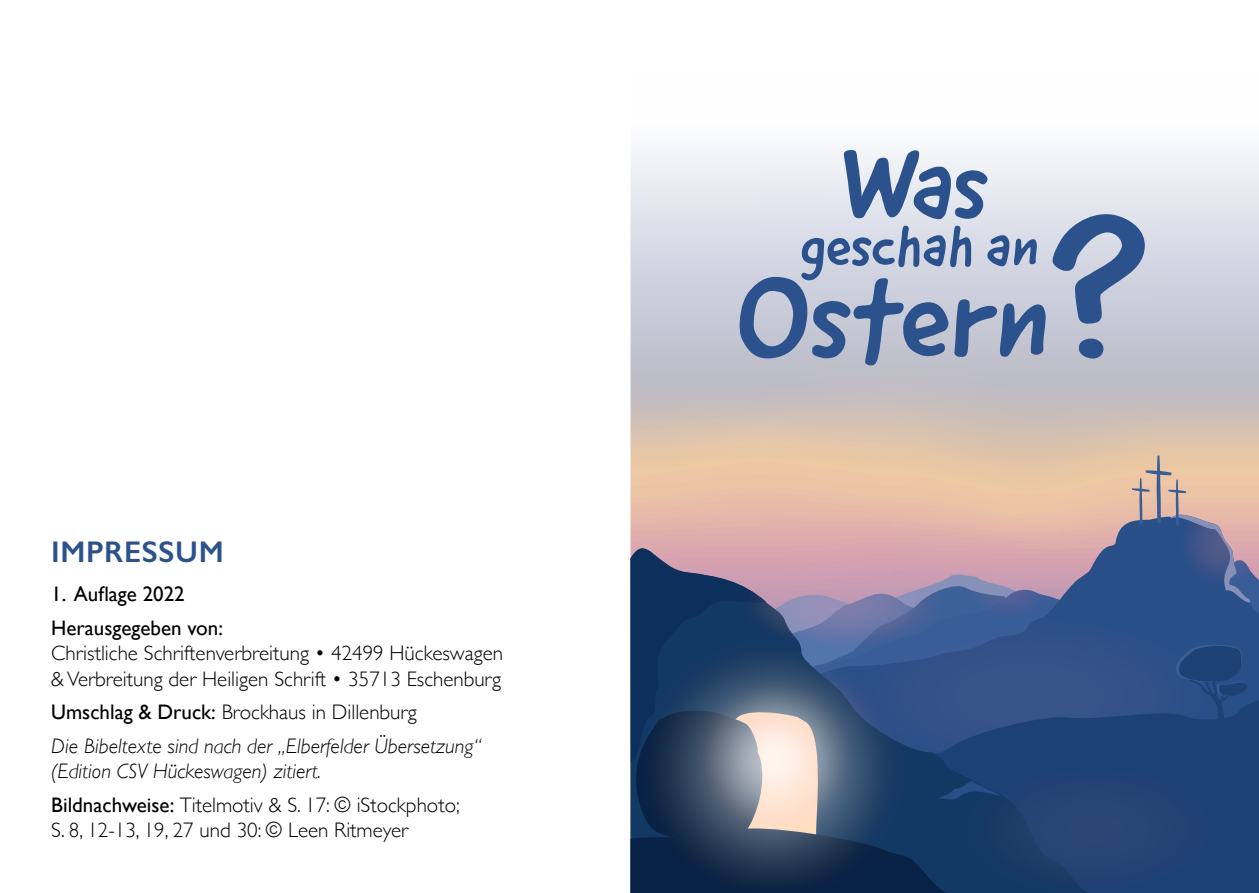
<style>
.page{position:relative;width:1259px;height:893px;background:#fff}
.page>*{position:absolute;margin:0;border:0;box-sizing:border-box;transform-origin:0 0}
.t1{font:117px "Good Dog New";letter-spacing:-.02em;color:#2b528c}
.t2{font:99px "Good Dog New";color:#2b528c}
.t3{font:58.5px "Good Dog New";color:#2b528c}
.t4{font:600 30px "Gill Sans";letter-spacing:.02em;color:#2b528c}
.t5{font:italic 300 21px/33.6px "Gill Sans";color:#000}
.t6{font:300 21px/25.2px "Gill Sans";color:#000}
.t7{font:21px/33.6px "Gill Sans";color:#000}
.s1{font-weight:400;font-style:normal}
.s2{font-style:normal}
.s3{font-size:211.5px}
</style>
<div class="page">
<svg style="left:630px;top:149px;width:629px;height:306px;background:#d3d1d6"></svg>
<svg style="left:630px;top:455px;width:629px;height:438px;background:#606a87"></svg>
<h3 class="t4" style="left:51px;top:533px;width:174px">IMPRESSUM</h3>
<p class="t7" style="left:51px;top:577px;width:173px">1. Auflage 2022<br>Herausgegeben von:</p>
<p class="t6" style="left:51px;top:640px;width:453px">Christliche Schriftenverbreitung • 42499 Hückeswagen &amp; Verbreitung der Heiligen Schrift • 35713 Eschenburg</p>
<p class="t5" style="left:51px;top:696px;width:431px"><span class="s1">Umschlag &amp; Druck:</span> <span class="s2">Brockhaus in Dillenburg<br></span>Die Bibeltexte sind nach der „Elberfelder Übersetzung“</p>
<p class="t5" style="left:51px;top:754px;width:410px">(Edition CSV Hückeswagen) zitiert.<br><span class="s1">Bildnachweise:</span> <span class="s2">Titelmotiv &amp; S. 17: © iStockphoto;</span></p>
<p class="t6" style="left:51px;top:817px;width:358px">S. 8, 12-13, 19, 27 und 30: © Leen Ritmeyer</p>
<h2 class="t2" style="left:841px;top:120px;width:151px">Was</h2>
<h3 class="t3" style="left:800px;top:208px;width:240px">geschah an</h3>
<h1 class="t1" style="left:736px;top:242px;width:414px">Ostern<span class="s3">?</span></h1>
</div>
